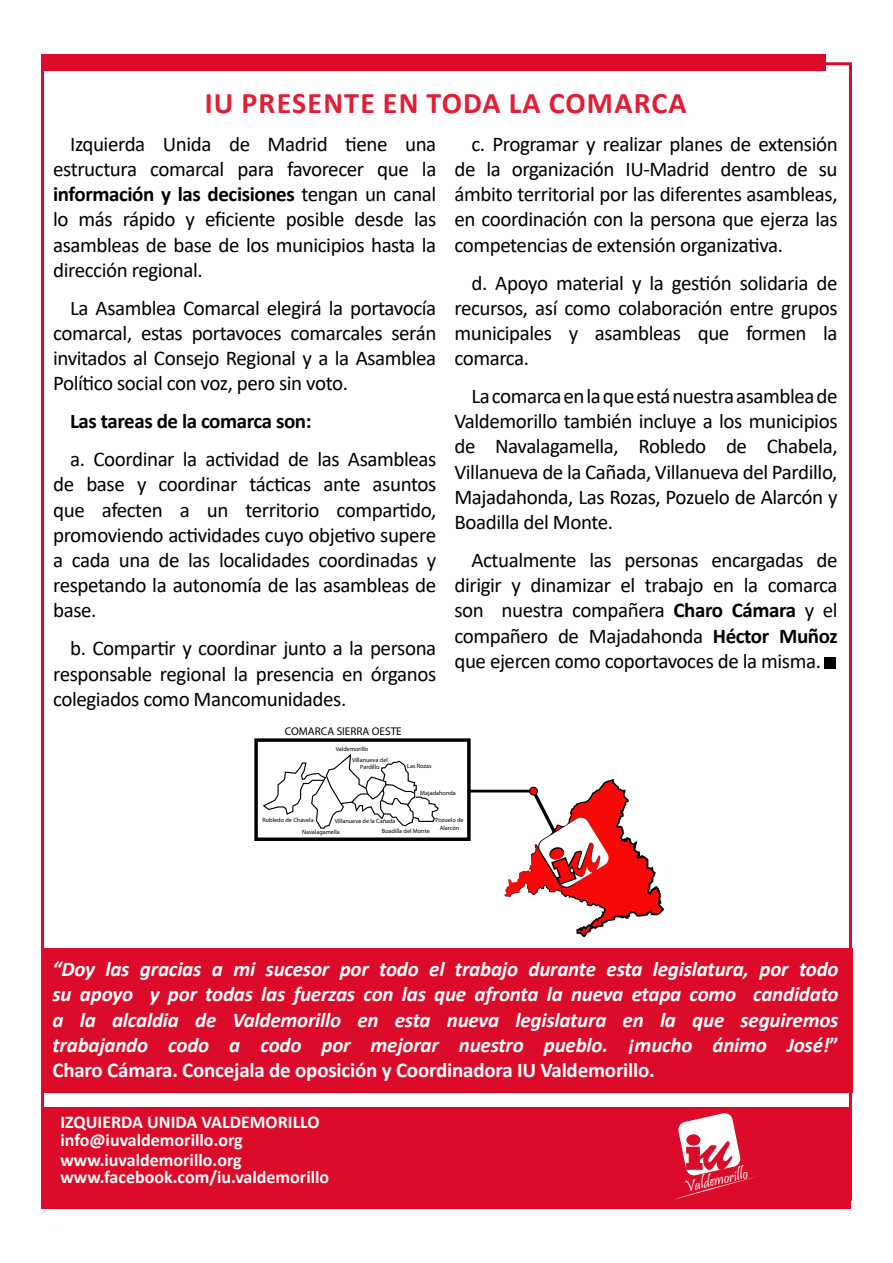
<style>
.page{position:relative;width:893px;height:1263px;background:#fff}
.page>*{position:absolute;margin:0;border:0;box-sizing:border-box;transform-origin:0 0}
.t1{font:700 30px "Calibri";letter-spacing:.04em;color:#e21d36}
.t2{font:21px/25.2px "Calibri";letter-spacing:-.02em;color:#000;text-align:justify}
.t3{font:italic 700 21px/25.2px "Calibri";letter-spacing:-.01em;color:#fff;text-align:justify}
.t4{font:700 21px "Calibri";letter-spacing:-.02em;color:#000}
.t5{font:700 18px/19px "Calibri";color:#fff}
.t6{font:16.2px "Pristina";color:#fff;scale:.96 1}
.t7{font:11.25px "Myriad Pro";color:#000}
.t8{font:6.15px/7.4px "Myriad Pro";color:#000;text-align:center}
.s1{font-weight:700}
.s2{font-style:normal}
</style>
<div class="page">
<div style="left:42px;top:54px;width:784px;height:17px;background:#dd0b2a"></div>
<div style="left:41px;top:1107px;width:809px;height:101px;background:#dd0b2a"></div>
<svg style="left:674px;top:1113px;width:84px;height:87px"></svg>
<div style="left:43px;top:948px;width:810px;height:145px;background:#dd0b2a"></div>
<div style="left:824px;top:657px;width:12px;height:11px;background:#000"></div>
<svg style="left:262px;top:754px;width:177px;height:75px"></svg>
<hr style="left:468px;top:790px;width:64px;height:2px;background:#000">
<svg style="left:505px;top:779px;width:159px;height:158px"></svg>
<div style="left:254px;top:738px;width:217px;height:103px;border:3px solid #000"></div>
<h1 class="t1" style="left:205px;top:82px;width:483px">IU PRESENTE EN TODA LA COMARCA</h1>
<p class="t2" style="left:53px;top:131px;width:385px;text-indent:17px">Izquierda Unida de Madrid tiene una estructura comarcal para favorecer que la <span class="s1">información y las decisiones</span> tengan un canal lo más rápido y eficiente posible desde las asambleas de base de los municipios hasta la dirección regional.</p>
<p class="t2" style="left:53px;top:295px;width:385px;text-indent:17px">La Asamblea Comarcal elegirá la portavocía comarcal, estas portavoces comarcales serán invitados al Consejo Regional y a la Asamblea Político social con voz, pero sin voto.</p>
<p class="t4" style="left:70px;top:406px;width:243px">Las tareas de la comarca son:</p>
<p class="t2" style="left:53px;top:446px;width:385px;text-indent:17px">a. Coordinar la actividad de las Asambleas de base y coordinar tácticas ante asuntos que afecten a un territorio compartido, promoviendo actividades cuyo objetivo supere a cada una de las localidades coordinadas y respetando la autonomía de las asambleas de base.</p>
<p class="t2" style="left:53px;top:635px;width:385px;text-indent:17px">b. Compartir y coordinar junto a la persona responsable regional la presencia en órganos colegiados como Mancomunidades.</p>
<p class="t7" style="left:285px;top:724px;width:118px">COMARCA SIERRA OESTE</p>
<p class="t8" style="left:336px;top:745px;width:34px">Valdemorillo</p>
<p class="t2" style="left:454px;top:131px;width:385px;text-indent:17px">c. Programar y realizar planes de extensión de la organización IU-Madrid dentro de su ámbito territorial por las diferentes asambleas, en coordinación con la persona que ejerza las competencias de extensión organizativa.</p>
<p class="t2" style="left:454px;top:269px;width:385px;text-indent:17px">d. Apoyo material y la gestión solidaria de recursos, así como colaboración entre grupos municipales y asambleas que formen la comarca.</p>
<p class="t2" style="left:454px;top:383px;width:385px;text-indent:17px">La comarca en la que está nuestra asamblea de Valdemorillo también incluye a los municipios de Navalagamella, Robledo de Chabela, Villanueva de la Cañada, Villanueva del Pardillo, Majadahonda, Las Rozas, Pozuelo de Alarcón y Boadilla del Monte.</p>
<p class="t2" style="left:454px;top:547px;width:385px;text-indent:17px">Actualmente las personas encargadas de dirigir y dinamizar el trabajo en la comarca son nuestra compañera <span class="s1">Charo Cámara</span> y el compañero de Majadahonda <span class="s1">Héctor Muñoz </span>que ejercen como coportavoces de la misma.</p>
<p class="t8" style="left:352px;top:756px;width:37px">Villanueva del<br>Pardillo</p>
<p class="t8" style="left:407px;top:762px;width:26px">Las Rozas</p>
<p class="t8" style="left:420px;top:789px;width:37px">Majadahonda</p>
<p class="t8" style="left:435px;top:817px;width:30px">Pozuelo de<br>Alarcón</p>
<p class="t8" style="left:262px;top:816px;width:53px">Robledo de Chavela</p>
<p class="t8" style="left:382px;top:816px;width:50px;line-height:9.8px;text-align:left;text-indent:-47px">Villanueva de la Cañada<br>Boadilla del Monte</p>
<p class="t8" style="left:302px;top:828px;width:39px">Navalagamella</p>
<p class="t3" style="left:53px;top:956px;width:788px">“Doy las gracias a mi sucesor por todo el trabajo durante esta legislatura, por todo su apoyo y por todas las fuerzas con las que afronta la nueva etapa como candidato a la alcaldia de Valdemorillo en esta nueva legislatura en la que seguiremos trabajando codo a codo por mejorar nuestro pueblo. ¡mucho ánimo José!<span class="s2">” Charo Cámara. Concejala de oposición y Coordinadora IU Valdemorillo.</span></p>
<p class="t5" style="left:60px;top:1112px;width:261px">IZQUIERDA UNIDA VALDEMORILLO info@iuvaldemorillo.org www.iuvaldemorillo.org</p>
<p class="t5" style="left:60px;top:1167px;width:270px">www.facebook.com/iu.valdemorillo</p>
<p class="t6" style="left:682px;top:1178px;width:69px;rotate:-13deg">Valdemorillo</p>
</div>
